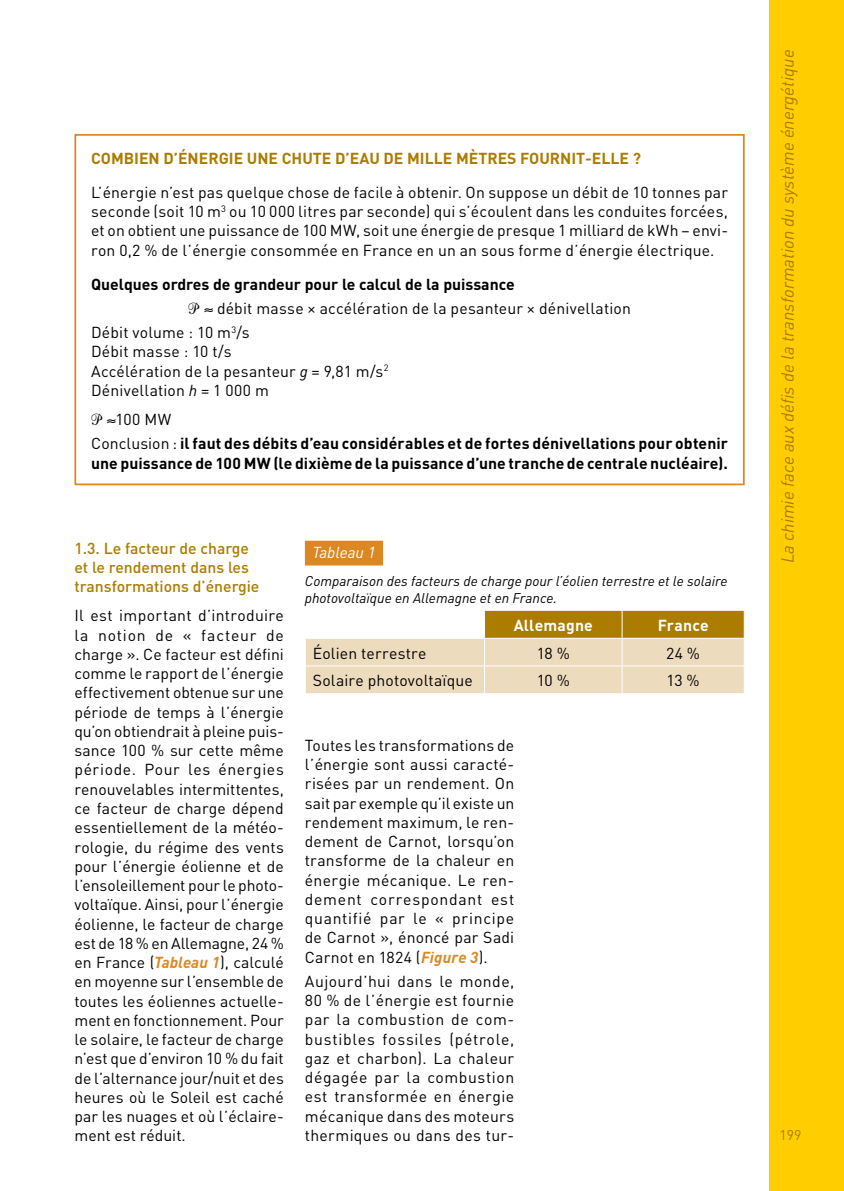
<style>
.page{position:relative;width:844px;height:1191px;background:#fff}
.page>*{position:absolute;margin:0;border:0;box-sizing:border-box;transform-origin:0 0}
.t1{font:italic 17.5px "DIN";color:#ab7c00}
._04-Texte_courant{font:15.75px/19.2px "DIN";letter-spacing:.015em;color:#000;text-align:justify}
._9-Texte_encadré_fil{font:15.75px/19.2px "DIN";letter-spacing:.01em;color:#000;text-align:justify}
._9-Texte_encadré_fil-2{font:700 15.75px/19.2px "DIN";letter-spacing:.005em;color:#000}
._7-inter_2{font:500 15.75px/19.2px "DIN";color:#ab7c00}
._9-Titre_encadré_fil{font:700 15.75px "DIN";color:#ab7c00}
._9-inter_encadré_fil{font:700 15.75px "DIN";color:#000}
.Texte_tableau{font:15.75px "DIN";letter-spacing:.01em;color:#000}
.Tetieres{font:700 15.75px "DIN";letter-spacing:.015em;color:#fff}
._05_legende_numero{font:italic 15.75px "DIN";color:#fff}
._05-legendes{font:italic 14px/16.8px "DIN";color:#000}
.t2{font:14px "DIN";color:#ab7c00}
.s1{font-style:italic}
.s2{font-weight:400}
.s3{font-weight:700;font-style:italic;color:#dc8822}
</style>
<div class="page">
<div style="left:769px;top:0;width:74px;height:1191px;background:#ffcd00"></div>
<div style="left:74px;top:134px;width:670px;height:351px;border:2px solid #dc8822"></div>
<div style="left:305px;top:541px;width:78px;height:24px;background:#dc8822"></div>
<svg style="left:305px;top:610px;width:439px;height:83px"></svg>
<p class="_9-Titre_encadré_fil" style="left:91px;top:148px;width:551px">COMBIEN D’ÉNERGIE UNE CHUTE D’EAU DE MILLE MÈTRES FOURNIT-ELLE ?</p>
<p class="_9-Texte_encadré_fil" style="left:91px;top:182px;width:638px">L’énergie n’est pas quelque chose de facile à obtenir. On suppose un débit de 10 tonnes par seconde (soit 10 m<sup>3</sup> ou 10 000 litres par seconde) qui s’écoulent dans les conduites forcées, et on obtient une puissance de 100 MW, soit une énergie de presque 1 milliard de kWh – envi&shy;ron 0,2 % de l’énergie consommée en France en un an sous forme d’énergie électrique.</p>
<p class="_9-inter_encadré_fil" style="left:91px;top:274px;width:425px">Quelques ordres de grandeur pour le calcul de la puissance</p>
<p class="_9-Texte_encadré_fil" style="left:188px;top:298px;width:444px">✓ ≈ débit masse × accélération de la pesanteur × dénivellation</p>
<p class="_9-Texte_encadré_fil" style="left:91px;top:322px;width:160px">Débit volume : 10 m<sup>3</sup>/s</p>
<p class="_9-Texte_encadré_fil" style="left:91px;top:342px;width:142px">Débit masse : 10 t/s</p>
<p class="_9-Texte_encadré_fil" style="left:91px;top:361px;width:299px">Accélération de la pesanteur <span class="s1">g</span> = 9,81 m/s<sup>2</sup></p>
<p class="_9-Texte_encadré_fil" style="left:91px;top:380px;width:179px">Dénivellation <span class="s1">h</span> = 1 000 m</p>
<p class="_9-Texte_encadré_fil" style="left:91px;top:409px;width:82px">✓ ≈100 MW</p>
<p class="_9-Texte_encadré_fil-2" style="left:91px;top:433px;width:638px"><span class="s2">Conclusion :</span> il faut des débits d’eau considérables et de fortes dénivellations pour obtenir une puissance de 100 MW (le dixième de la puissance d’une tranche de centrale nucléaire).</p>
<p class="_7-inter_2" style="left:74px;top:538px;width:186px">1.3. Le facteur de charge et le rendement dans les transformations d’énergie</p>
<p class="_04-Texte_courant" style="left:74px;top:606px;width:211px">Il est important d’introduire la notion de « facteur de charge ». Ce facteur est défini comme le rapport de l’énergie effectivement obtenue sur une période de temps à l’énergie qu’on obtiendrait à pleine puis&shy;sance 100 % sur cette même période. Pour les énergies renouvelables intermittentes, ce facteur de charge dépend essentiellement de la météo&shy;rologie, du régime des vents pour l’énergie éolienne et de l’ensoleillement pour le photo&shy;voltaïque. Ainsi, pour l’énergie éolienne, le facteur de charge est de 18 % en Allemagne, 24 % en France (<span class="s3">Tableau 1</span>), calculé en moyenne sur l’ensemble de toutes les éoliennes actuelle&shy;ment en fonctionnement. Pour le solaire, le facteur de charge n’est que d’environ 10 % du fait de l’alternance jour/nuit et des heures où le Soleil est caché par les nuages et où l’éclaire&shy;ment est réduit.</p>
<p class="_05_legende_numero" style="left:312px;top:542px;width:65px">Tableau 1</p>
<p class="_05-legendes" style="left:305px;top:572px;width:424px">Comparaison des facteurs de charge pour l’éolien terrestre et le solaire photovoltaïque en Allemagne et en France.</p>
<p class="Tetieres" style="left:513px;top:615px;width:81px">Allemagne</p>
<p class="Tetieres" style="left:657px;top:615px;width:52px">France</p>
<p class="Texte_tableau" style="left:313px;top:643px;width:115px">Éolien terrestre</p>
<p class="Texte_tableau" style="left:536px;top:643px;width:35px">18 %</p>
<p class="Texte_tableau" style="left:666px;top:643px;width:35px">24 %</p>
<p class="Texte_tableau" style="left:313px;top:670px;width:161px">Solaire photovoltaïque</p>
<p class="Texte_tableau" style="left:536px;top:670px;width:35px">10 %</p>
<p class="Texte_tableau" style="left:666px;top:670px;width:35px">13 %</p>
<p class="_04-Texte_courant" style="left:305px;top:735px;width:211px">Toutes les transformations de l’énergie sont aussi caracté&shy;risées par un rendement. On sait par exemple qu’il existe un rendement maximum, le ren&shy;dement de Carnot, lorsqu’on transforme de la chaleur en énergie mécanique. Le ren&shy;dement correspondant est quantifié par le « principe de Carnot », énoncé par Sadi Carnot en 1824 (<span class="s3">Figure 3</span>).</p>
<p class="_04-Texte_courant" style="left:305px;top:971px;width:211px">Aujourd’hui dans le monde, 80 % de l’énergie est fournie par la combustion de com&shy;bustibles fossiles (pétrole, gaz et charbon). La chaleur dégagée par la combustion est transformée en énergie mécanique dans des moteurs thermiques ou dans des tur-</p>
<p class="t1" style="left:776px;top:563px;width:515px;rotate:-90deg">La chimie face aux défis de la transformation du système énergétique</p>
<p class="t2" style="left:779px;top:1125px;width:23px">199</p>
</div>
